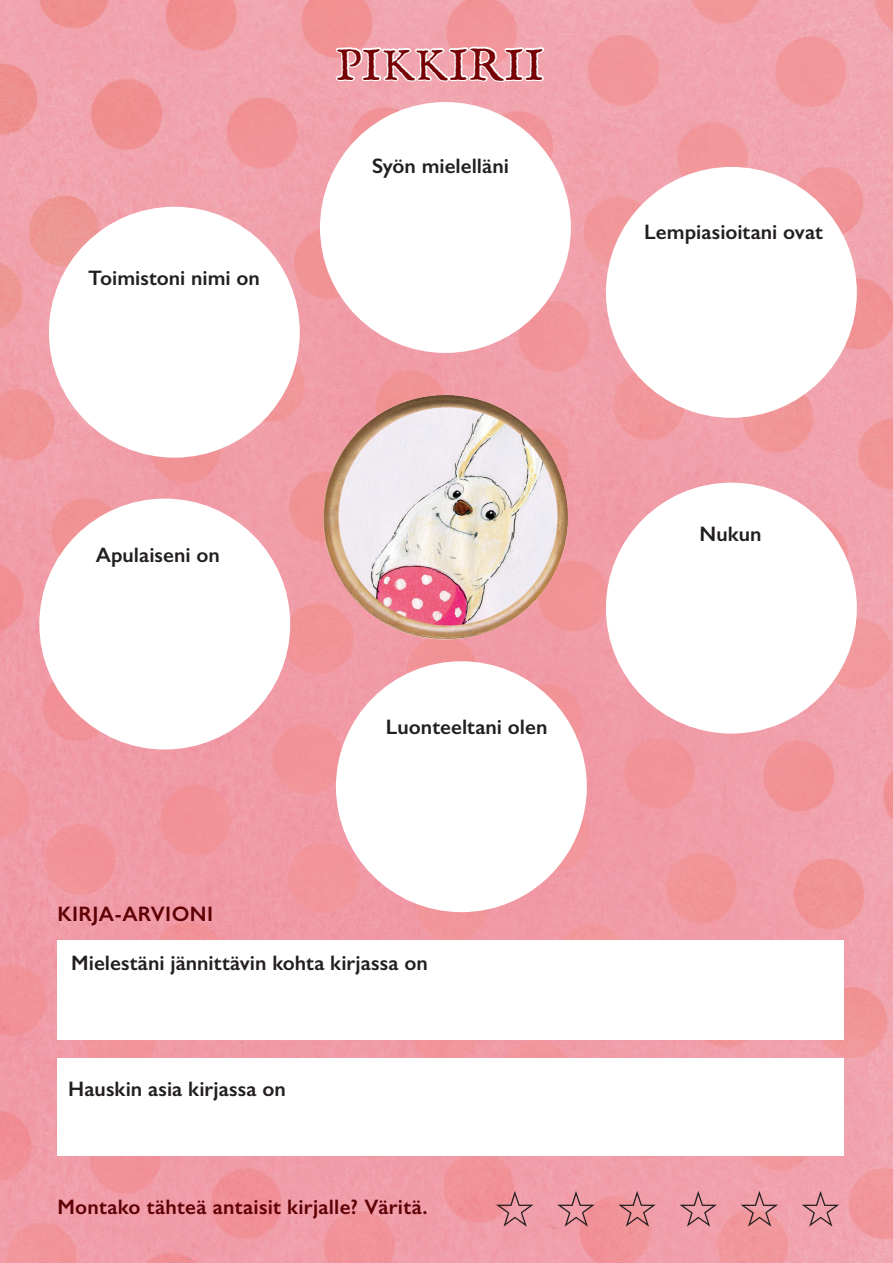
<style>
.page{position:relative;width:893px;height:1263px;background:#fff}
.page>*{position:absolute;margin:0;border:0;box-sizing:border-box;transform-origin:0 0}
.t1{font:54px "Apple Symbols";color:#231f20}
.t2{font:45px "IM FELL English PRO Roman";letter-spacing:.015em;color:#760004}
.t3{font:600 21px "Gill Sans";color:#231f20}
.t4{font:600 21px "Gill Sans";letter-spacing:.015em;color:#5e0004}
</style>
<div class="page">
<img style="left:0;top:0;width:893px;height:1263px">
<svg style="left:334px;top:0;width:212px;height:162px;background:#f2acb3"></svg>
<img style="left:315px;top:386px;width:261px;height:260px">
<div style="left:320px;top:102px;width:251px;height:251px;background:#fff;border-radius:50%"></div>
<div style="left:49px;top:207px;width:251px;height:251px;background:#fff;border-radius:50%"></div>
<div style="left:39px;top:499px;width:251px;height:250px;background:#fff;border-radius:50%"></div>
<div style="left:336px;top:661px;width:251px;height:251px;background:#fff;border-radius:50%"></div>
<div style="left:606px;top:483px;width:251px;height:250px;background:#fff;border-radius:50%"></div>
<div style="left:606px;top:167px;width:251px;height:251px;background:#fff;border-radius:50%"></div>
<div style="left:57px;top:940px;width:787px;height:100px;background:#fff"></div>
<div style="left:57px;top:1058px;width:787px;height:97px;background:#fff"></div>
<p class="t2" style="left:336px;top:39px;width:209px">PIKKIRII</p>
<p class="t3" style="left:88px;top:265px;width:173px">Toimistoni nimi on</p>
<p class="t3" style="left:96px;top:542px;width:126px">Apulaiseni on</p>
<p class="t4" style="left:57px;top:901px;width:157px">KIRJA-ARVIONI</p>
<p class="t3" style="left:372px;top:153px;width:138px">Syön mielelläni</p>
<p class="t3" style="left:386px;top:714px;width:163px">Luonteeltani olen</p>
<p class="t3" style="left:71px;top:950px;width:358px">Mielestäni jännittävin kohta kirjassa on</p>
<p class="t3" style="left:68px;top:1077px;width:219px">Hauskin asia kirjassa on</p>
<p class="t3" style="left:644px;top:219px;width:180px">Lempiasioitani ovat</p>
<p class="t3" style="left:699px;top:522px;width:63px">Nukun</p>
<p class="t4" style="left:57px;top:1195px;width:372px">Montako tähteä antaisit kirjalle? Väritä.</p>
<p class="t1" style="left:493px;top:1175px;width:350px">☆ ☆ ☆ ☆ ☆ ☆</p>
</div>
